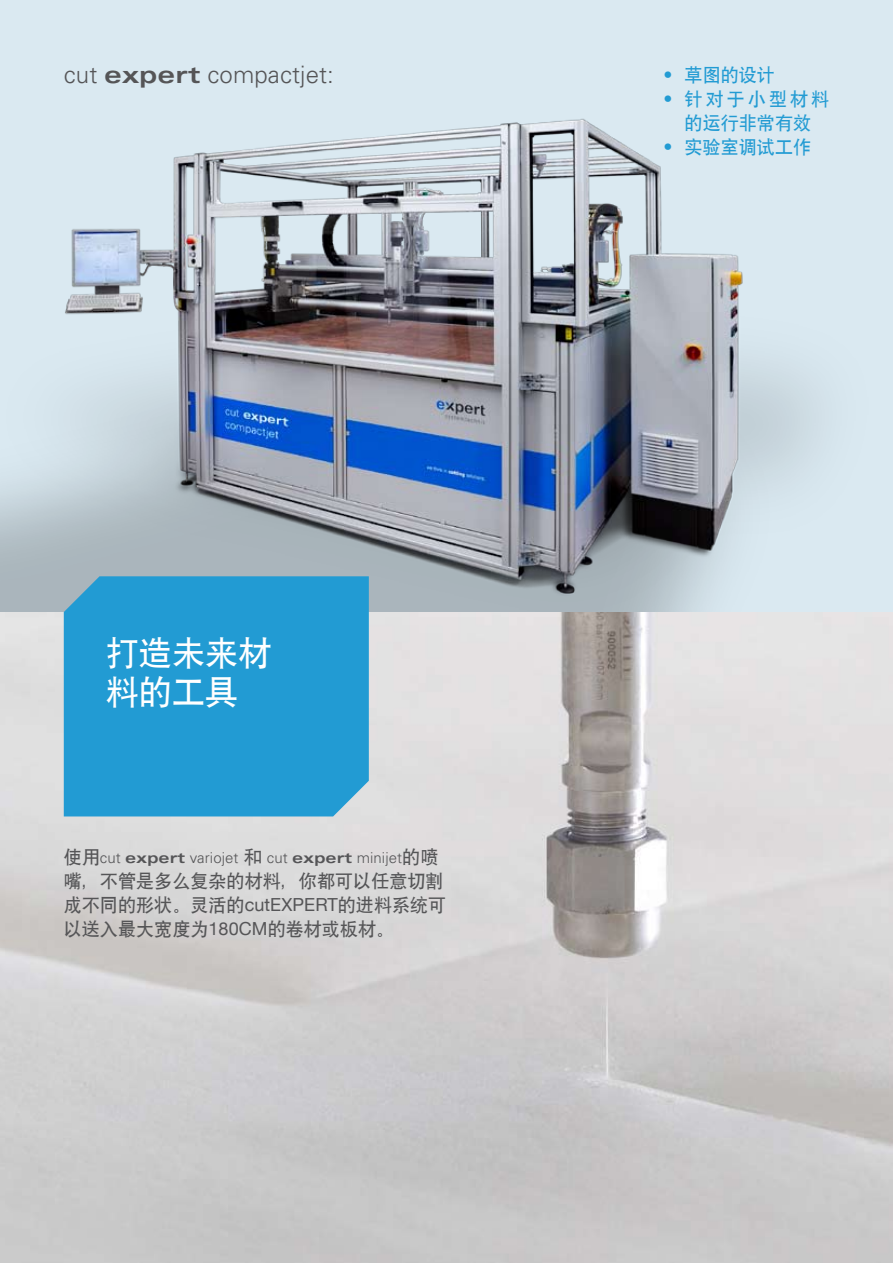
<style>
.page{position:relative;width:893px;height:1263px;background:#fff}
.page>*{position:absolute;margin:0;border:0;box-sizing:border-box;transform-origin:0 0}
.t1{font:33px/39.6px "SIL Hei Med Jian";letter-spacing:.005em;color:#fff}
.t2{font:300 24px "Univers";letter-spacing:.005em;color:#555557}
.t3{font:18px/24px "SIL Hei Med Jian";letter-spacing:.005em;color:#555557}
.t4{font:18px/24px "SIL Hei Med Jian";letter-spacing:.09em;color:#229bd3;text-align:center}
.t5{font:18px "SIL Hei Med Jian";letter-spacing:.005em;color:#229bd3}
.t6{font:300 15px "Univers";letter-spacing:.005em;color:#555557}
.s1{font-weight:700;font-stretch:expanded}
.s2{font-family:"Helvetica Neue"}
.s3{font-family:"SIL Hei Med Jian";font-weight:400;font-size:18px}
</style>
<div class="page">
<div style="left:0;top:0;width:893px;height:612px;background:#dae9f1"></div>
<img style="left:0;top:118px;width:816px;height:494px">
<img style="left:0;top:612px;width:893px;height:651px">
<div style="left:64px;top:576px;width:305px;height:240px;background:#229bd3"></div>
<h2 class="t2" style="left:64px;top:60px;width:272px">cut <span class="s1">expert</span> compactjet:</h2>
<p class="t5" style="left:663px;top:63px;width:113px"><span class="s2">•</span> 草图的设计</p>
<p class="t4" style="left:663px;top:85px;width:167px"><span class="s2">•</span> 针对于小型材料的运行非常有效</p>
<p class="t5" style="left:663px;top:135px;width:149px"><span class="s2">•</span> 实验室调试工作</p>
<h1 class="t1" style="left:106px;top:630px;width:167px">打造未来材料的工具</h1>
<p class="t6" style="left:64px;top:849px;width:376px"><span class="s3">使用</span>cut <span class="s1">expert</span> variojet <span class="s3">和</span> cut <span class="s1">expert</span> minijet<span class="s3">的喷</span></p>
<p class="t3" style="left:64px;top:868px;width:384px">嘴，不管是多么复杂的材料，你都可以任意切割成不同的形状。灵活的<span class="s2">cutEXPERT</span>的进料系统可以送入最大宽度为<span class="s2">180CM</span>的卷材或板材。</p>
</div>
